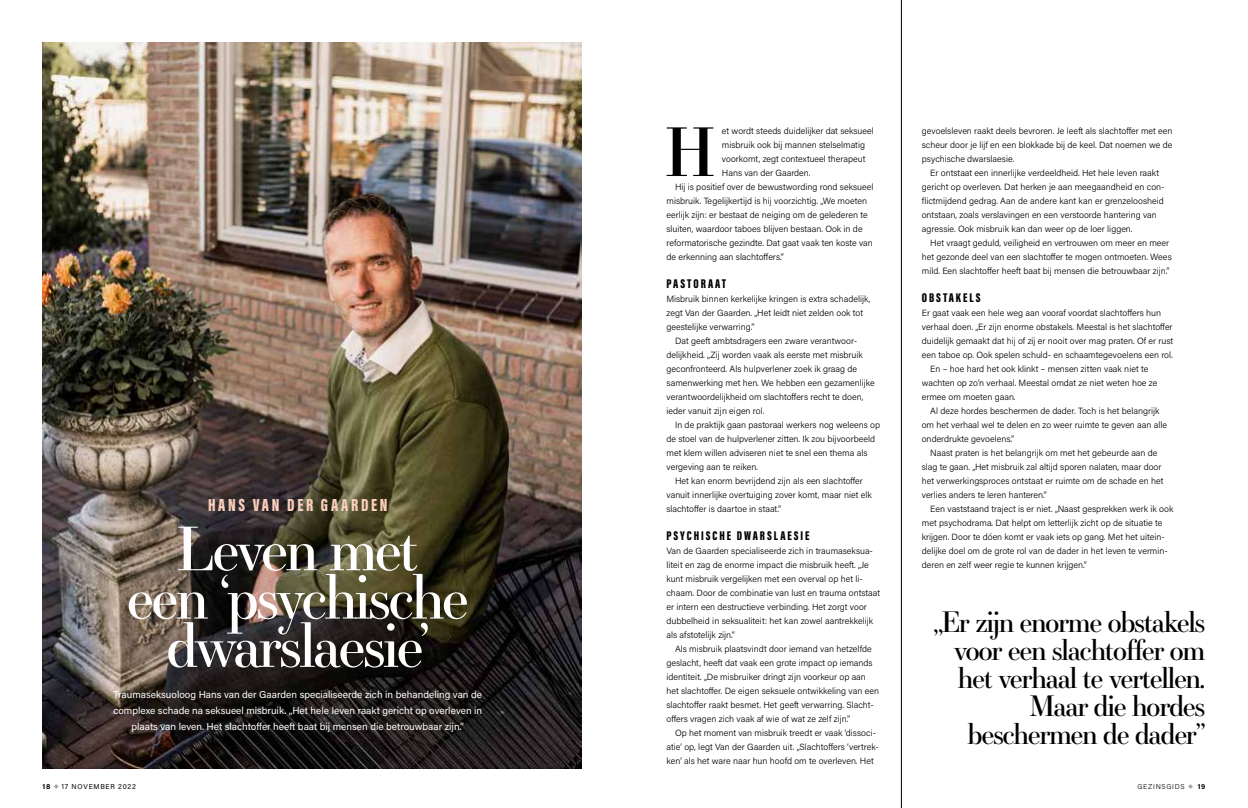
<style>
.page{position:relative;width:1248px;height:808px;background:#fff}
.page>*{position:absolute;margin:0;border:0;box-sizing:border-box;transform-origin:0 0}
.t1{font:66.1px "Essonnes Display";color:#000}
.t2{font:59.3px/48.3px "Essonnes Display";letter-spacing:-.05em;color:#fff;text-align:center}
.t3{font:28px/28px "Essonnes Display";letter-spacing:-.05em;color:#000;text-align:right}
.t4{font:900 18px "Acumin Pro Extra Cond";letter-spacing:.15em;color:#facfbc}
.t5{font:900 13px "Acumin Pro Extra Cond";letter-spacing:.15em;color:#000}
.t6{font:10px/16px "Acumin Pro";color:#fff;text-align:center}
.t7{font:300 9px/14px "Acumin Pro";color:#000}
.t8{font:7px "Acumin Pro";letter-spacing:.1em;color:#000}
.t9{font:300 7px "Acumin Pro";letter-spacing:.105em;color:#000}
.s1{font-weight:700}
.s2{color:#9a9a9a}
</style>
<div class="page">
<hr style="left:901px;top:0;width:1px;height:808px;background:#000">
<img style="left:43px;top:43px;width:538px;height:725px">
<h3 class="t4" style="left:208px;top:494px;width:181px">HANS VAN DER GAARDEN</h3>
<h2 class="t2" style="left:126px;top:523px;width:344px">Leven met<br>een ‘psychische dwarslaesie’</h2>
<p class="t6" style="left:113px;top:686px;width:370px">Traumaseksuoloog Hans van der Gaarden specialiseerde zich in behandeling van de complexe schade na seksueel misbruik. „Het hele leven raakt gericht op overleven in plaats van leven. Het slachtoffer heeft baat bij mensen die betrouwbaar zijn.”</p>
<h1 class="t1" style="left:664px;top:106px;width:52px">H</h1>
<p class="t7" style="left:721px;top:124px;width:153px">et wordt steeds duidelijker dat seksueel</p>
<p class="t7" style="left:721px;top:138px;width:145px">misbruik ook bij mannen stelselmatig</p>
<p class="t7" style="left:721px;top:152px;width:145px">voorkomt, zegt contextueel therapeut</p>
<p class="t7" style="left:721px;top:166px;width:90px">Hans van der Gaarden.</p>
<p class="t7" style="left:675px;top:180px;width:200px">Hij is positief over de bewustwording rond seksueel</p>
<p class="t7" style="left:666px;top:194px;width:202px">misbruik. Tegelijkertijd is hij voorzichtig. „We moeten</p>
<p class="t7" style="left:666px;top:208px;width:203px">eerlijk zijn: er bestaat de neiging om de gelederen te</p>
<p class="t7" style="left:666px;top:222px;width:197px">sluiten, waardoor taboes blijven bestaan. Ook in de</p>
<p class="t7" style="left:666px;top:236px;width:208px">reformatorische gezindte. Dat gaat vaak ten koste van</p>
<p class="t7" style="left:666px;top:250px;width:119px">de erkenning aan slachtoffers.”</p>
<h3 class="t5" style="left:666px;top:276px;width:61px">PASTORAAT</h3>
<p class="t7" style="left:666px;top:292px;width:205px">Misbruik binnen kerkelijke kringen is extra schadelijk, zegt Van der Gaarden. „Het leidt niet zelden ook tot geestelijke verwarring.”</p>
<p class="t7" style="left:666px;top:334px;width:210px;text-indent:9px">Dat geeft ambtsdragers een zware verantwoor&shy;delijkheid. „Zij worden vaak als eerste met misbruik geconfronteerd. Als hulpverlener zoek ik graag de samenwerking met hen. We hebben een gezamenlijke verantwoordelijkheid om slachtoffers recht te doen, ieder vanuit zijn eigen rol.</p>
<p class="t7" style="left:675px;top:418px;width:207px">In de praktijk gaan pastoraal werkers nog weleens op</p>
<p class="t7" style="left:666px;top:432px;width:210px">de stoel van de hulpverlener zitten. Ik zou bijvoorbeeld</p>
<p class="t7" style="left:666px;top:446px;width:202px">met klem willen adviseren niet te snel een thema als</p>
<p class="t7" style="left:666px;top:460px;width:93px">vergeving aan te reiken.</p>
<p class="t7" style="left:675px;top:474px;width:189px">Het kan enorm bevrijdend zijn als een slachtoffer</p>
<p class="t7" style="left:666px;top:488px;width:207px">vanuit innerlijke overtuiging zover komt, maar niet elk</p>
<p class="t7" style="left:666px;top:502px;width:116px">slachtoffer is daartoe in staat.”</p>
<h3 class="t5" style="left:666px;top:528px;width:145px">PSYCHISCHE DWARSLAESIE</h3>
<p class="t7" style="left:666px;top:544px;width:215px">Van de Gaarden specialiseerde zich in traumaseksua&shy;liteit en zag de enorme impact die misbruik heeft. „Je kunt misbruik vergelijken met een overval op het li&shy;chaam. Door de combinatie van lust en trauma ontstaat er intern een destructieve verbinding. Het zorgt voor dubbelheid in seksualiteit: het kan zowel aantrekkelijk als afstotelijk zijn.”</p>
<p class="t7" style="left:666px;top:642px;width:214px;text-indent:9px">Als misbruik plaatsvindt door iemand van hetzelfde geslacht, heeft dat vaak een grote impact op iemands identiteit. „De misbruiker dringt zijn voorkeur op aan het slachtoffer. De eigen seksuele ontwikkeling van een slachtoffer raakt besmet. Het geeft verwarring. Slacht&shy;offers vragen zich vaak af wie of wat ze zelf zijn.”</p>
<p class="t7" style="left:666px;top:726px;width:214px;text-indent:8px">Op het moment van misbruik treedt er vaak ‘dissoci&shy;atie’ op, legt Van der Gaarden uit. „Slachtoffers ‘vertrek&shy;ken’ als het ware naar hun hoofd om te overleven. Het</p>
<p class="t7" style="left:921px;top:124px;width:252px;text-align:justify">gevoelsleven raakt deels bevroren. Je leeft als slachtoffer met een scheur door je lijf en een blokkade bij de keel. Dat noemen we de psychische dwarslaesie.</p>
<p class="t7" style="left:921px;top:166px;width:244px;text-indent:9px">Er ontstaat een innerlijke verdeeldheid. Het hele leven raakt gericht op overleven. Dat herken je aan meegaandheid en con&shy;flictmijdend gedrag. Aan de andere kant kan er grenzeloosheid ontstaan, zoals verslavingen en een verstoorde hantering van agressie. Ook misbruik kan dan weer op de loer liggen.</p>
<p class="t7" style="left:921px;top:236px;width:251px;text-indent:9px">Het vraagt geduld, veiligheid en vertrouwen om meer en meer het gezonde deel van een slachtoffer te mogen ontmoeten. Wees mild. Een slachtoffer heeft baat bij mensen die betrouwbaar zijn.”</p>
<h3 class="t5" style="left:921px;top:290px;width:60px">OBSTAKELS</h3>
<p class="t7" style="left:921px;top:306px;width:241px">Er gaat vaak een hele weg aan vooraf voordat slachtoffers hun</p>
<p class="t7" style="left:921px;top:320px;width:252px">verhaal doen. „Er zijn enorme obstakels. Meestal is het slachtoffer</p>
<p class="t7" style="left:921px;top:334px;width:253px">duidelijk gemaakt dat hij of zij er nooit over mag praten. Of er rust</p>
<p class="t7" style="left:921px;top:348px;width:252px">een taboe op. Ook spelen schuld- en schaamtegevoelens een rol.</p>
<p class="t7" style="left:930px;top:362px;width:219px">En – hoe hard het ook klinkt – mensen zitten vaak niet te</p>
<p class="t7" style="left:921px;top:376px;width:237px">wachten op zo’n verhaal. Meestal omdat ze niet weten hoe ze</p>
<p class="t7" style="left:921px;top:390px;width:95px">ermee om moeten gaan.</p>
<p class="t7" style="left:930px;top:404px;width:231px">Al deze hordes beschermen de dader. Toch is het belangrijk</p>
<p class="t7" style="left:921px;top:418px;width:247px">om het verhaal wel te delen en zo weer ruimte te geven aan alle</p>
<p class="t7" style="left:921px;top:432px;width:94px">onderdrukte gevoelens.”</p>
<p class="t7" style="left:930px;top:446px;width:229px">Naast praten is het belangrijk om met het gebeurde aan de</p>
<p class="t7" style="left:921px;top:460px;width:241px">slag te gaan. „Het misbruik zal altijd sporen nalaten, maar door</p>
<p class="t7" style="left:921px;top:474px;width:243px">het verwerkingsproces ontstaat er ruimte om de schade en het</p>
<p class="t7" style="left:921px;top:488px;width:126px">verlies anders te leren hanteren.”</p>
<p class="t7" style="left:930px;top:502px;width:244px">Een vaststaand traject is er niet. „Naast gesprekken werk ik ook</p>
<p class="t7" style="left:921px;top:516px;width:242px">met psychodrama. Dat helpt om letterlijk zicht op de situatie te</p>
<p class="t7" style="left:921px;top:530px;width:244px">krijgen. Door te dóen komt er vaak iets op gang. Met het uitein-</p>
<p class="t7" style="left:921px;top:544px;width:247px">delijke doel om de grote rol van de dader in het leven te vermin-</p>
<p class="t7" style="left:921px;top:558px;width:166px">deren en zelf weer regie te kunnen krijgen.”</p>
<h3 class="t3" style="left:933px;top:607px;width:273px">„Er zijn enorme obstakels voor een slachtoffer om het verhaal te vertellen.<br>Maar die hordes beschermen de dader”</h3>
<p class="t8" style="left:43px;top:782px;width:95px"><span class="s1">18</span> <span class="s2">✦</span> 17 NOVEMBER 2022</p>
<p class="t9" style="left:1137px;top:782px;width:70px">GEZINSGIDS <span class="s2">✦</span> <span class="s1">19</span></p>
</div>
